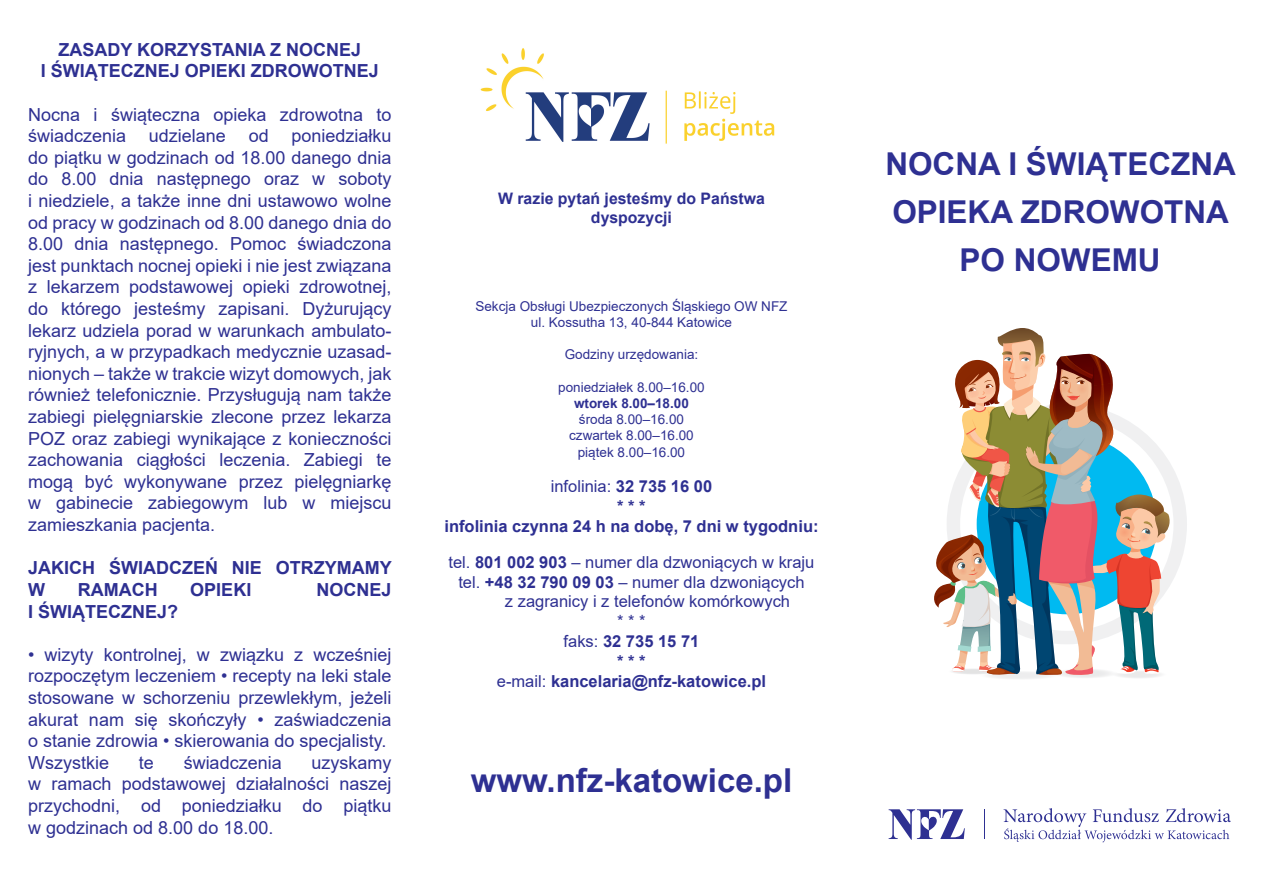
<style>
.page{position:relative;width:1263px;height:893px;background:#fff}
.page>*{position:absolute;margin:0;border:0;box-sizing:border-box;transform-origin:0 0}
.t1{font:700 33px "Arial";color:#2e3092}
.t2{font:700 31.5px/48px "Arial";color:#2e3092;text-align:center}
.t3{font:18px/21.6px "Arial";color:#2e3092}
.t4{font:700 18px/21.6px "Arial";color:#2e3092;text-align:center}
.t5{font:700 16.5px/19.8px "Arial";color:#2e3092;text-align:center}
.t6{font:16.5px "Arial";color:#2e3092}
.t7{font:700 15.9px/19px "Arial";color:#2e3092;text-align:center}
.t8{font:13.5px/16.2px "Arial";color:#2e3092;text-align:center}
.t9{font:700 13.5px "Arial";color:#2e3092}
.s1{font-weight:400}
.s2{font-weight:700}
</style>
<div class="page">
<svg style="left:889px;top:808px;width:342px;height:34px"></svg>
<hr style="left:984px;top:809px;width:1px;height:30px;background:#2e3092">
<img style="left:480px;top:48px;width:295px;height:96px">
<svg style="left:1172px;top:467px;width:15px;height:114px;fill:#f0f0f1"></svg>
<svg style="left:1105px;top:668px;width:67px;height:12px"></svg>
<div style="left:970px;top:669px;width:97px;height:12px;background:#f6f6f6;border-radius:50%"></div>
<svg style="left:1044px;top:666px;width:80px;height:14px"></svg>
<svg style="left:934px;top:328px;width:238px;height:348px"></svg>
<p class="t4" style="left:41px;top:39px;width:340px">ZASADY KORZYSTANIA Z NOCNEJ<br>I ŚWIĄTECZNEJ OPIEKI ZDROWOTNEJ</p>
<p class="t3" style="left:28px;top:103px;width:365px">Nocna i świąteczna opieka zdrowotna to świadczenia</p>
<p class="t3" style="left:28px;top:125px;width:365px;text-align:justify;text-indent:263px">poniedziałku do piątku w godzinach od 18.00 danego dnia do 8.00 dnia następnego oraz w soboty i niedziele, a także inne dni ustawowo wolne od pracy w godzinach od 8.00 danego dnia do 8.00 dnia następnego. Pomoc świadczona jest punktach nocnej opieki i nie jest związana z lekarzem podstawowej opieki zdrowotnej, do którego jesteśmy zapisani. Dyżurujący lekarz udziela porad w warunkach ambulato&shy;ryjnych, a w przypadkach medycznie uzasad&shy;nionych – także w trakcie wizyt domowych, jak również telefonicznie. Przysługują nam także zabiegi pielęgniarskie zlecone przez lekarza POZ oraz zabiegi wynikające z konieczności zachowania ciągłości leczenia. Zabiegi te mogą być wykonywane przez pielęgniarkę w gabinecie zabiegowym lub w miejscu zamieszkania pacjenta.</p>
<p class="t4" style="left:28px;top:557px;width:365px;text-align:left">JAKICH ŚWIADCZEŃ NIE OTRZYMAMY<br>W</p>
<p class="t3" style="left:149px;top:125px;width:79px">udzielane</p>
<p class="t3" style="left:249px;top:125px;width:22px">od</p>
<p class="t4" style="left:78px;top:579px;width:81px">RAMACH</p>
<p class="t4" style="left:190px;top:579px;width:63px">OPIEKI</p>
<p class="t4" style="left:316px;top:579px;width:77px">NOCNEJ</p>
<p class="t4" style="left:28px;top:601px;width:152px">I ŚWIĄTECZNEJ?</p>
<p class="t3" style="left:28px;top:643px;width:365px">• wizyty kontrolnej, w związku z wcześniej rozpoczętym leczeniem • recepty na leki stale stosowane w schorzeniu przewlekłym, jeżeli akurat nam się skończyły • zaświadczenia o stanie zdrowia • skierowania do specjalisty.<br>Wszystkie</p>
<p class="t3" style="left:139px;top:751px;width:17px">te</p>
<p class="t3" style="left:184px;top:751px;width:100px">świadczenia</p>
<p class="t3" style="left:28px;top:751px;width:365px;text-align:justify;text-indent:283px">uzyskamy w ramach podstawowej działalności naszej przychodni, od poniedziałku do piątku w godzinach od 8.00 do 18.00.</p>
<p class="t7" style="left:498px;top:189px;width:268px">W razie pytań jesteśmy do Państwa dyspozycji</p>
<p class="t8" style="left:475px;top:298px;width:314px">Sekcja Obsługi Ubezpieczonych Śląskiego OW NFZ ul. Kossutha 13, 40-844 Katowice</p>
<p class="t8" style="left:565px;top:346px;width:135px">Godziny urzędowania:</p>
<p class="t8" style="left:558px;top:379px;width:148px">poniedziałek 8.00–16.00</p>
<p class="t9" style="left:574px;top:394px;width:116px">wtorek 8.00–18.00</p>
<p class="t8" style="left:569px;top:411px;width:126px">środa 8.00–16.00 czwartek 8.00–16.00 piątek 8.00–16.00</p>
<p class="t5" style="left:444px;top:477px;width:376px"><span class="s1">infolinia:</span> 32 735 16 00<br>* * *<br>infolinia czynna 24 h na dobę, 7 dni w tygodniu:</p>
<p class="t6" style="left:448px;top:551px;width:367px">tel. <span class="s2">801 002 903</span> – numer dla dzwoniących w kraju</p>
<p class="t6" style="left:458px;top:570px;width:348px">tel. <span class="s2">+48 32 790 09 03</span> – numer dla dzwoniących</p>
<p class="t6" style="left:505px;top:590px;width:287px">z zagranicy i z telefonów komórkowych</p>
<p class="t6" style="left:617px;top:610px;width:30px">* * *</p>
<p class="t5" style="left:564px;top:631px;width:137px"><span class="s1">faks:</span> 32 735 15 71</p>
<p class="t5" style="left:617px;top:651px;width:30px">* * *</p>
<p class="t5" style="left:497px;top:671px;width:271px"><span class="s1">e-mail:</span> kancelaria@nfz-katowice.pl</p>
<h1 class="t1" style="left:471px;top:758px;width:323px">www.nfz-katowice.pl</h1>
<h2 class="t2" style="left:885px;top:140px;width:352px">NOCNA I ŚWIĄTECZNA<br>OPIEKA ZDROWOTNA<br>PO NOWEMU</h2>
</div>
